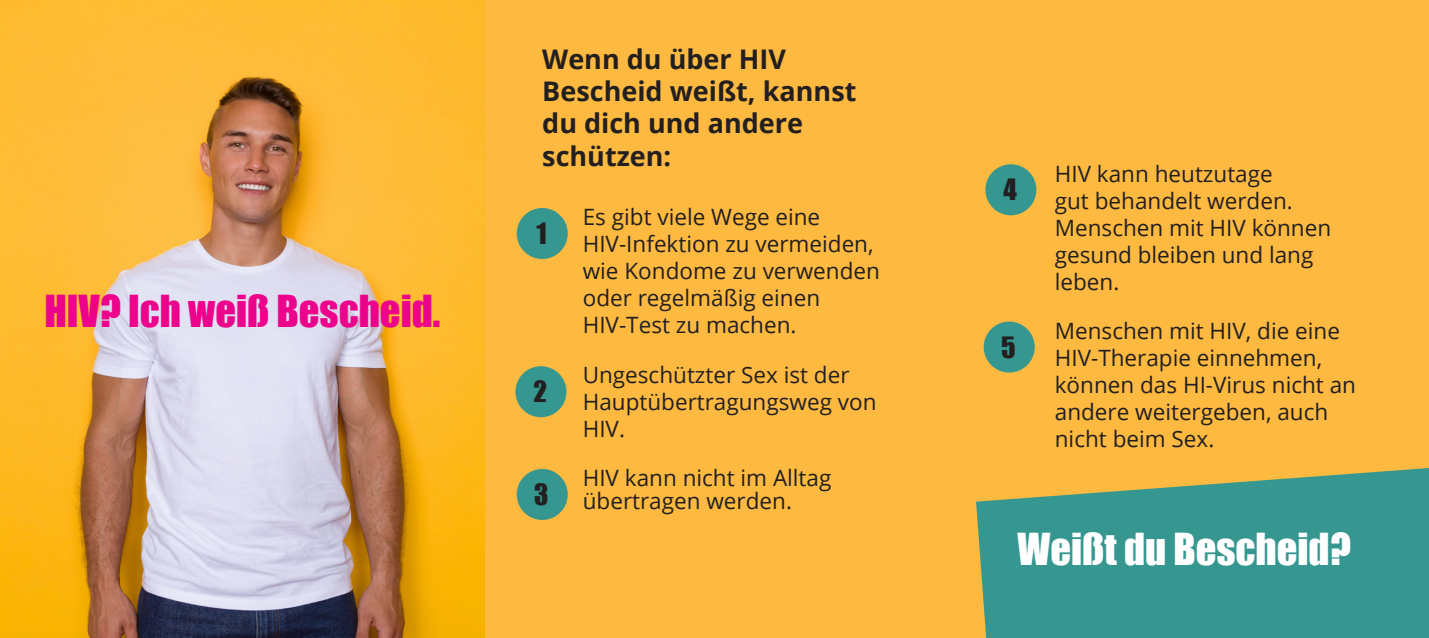
<style>
.page{position:relative;width:1429px;height:638px;background:#fff}
.page>*{position:absolute;margin:0;border:0;box-sizing:border-box;transform-origin:0 0}
.t1{font:40.5px "Impact";color:#ed028c}
.t2{font:40.5px "Impact";color:#fff}
.t3{font:700 27px/32.4px "Open Sans";color:#231f20}
.t4{font:27px "Impact";color:#231f20}
.t5{font:22.5px/27px "Open Sans";color:#231f20}
</style>
<div class="page">
<div style="left:478px;top:0;width:472px;height:638px;background:#fdb940"></div>
<div style="left:950px;top:0;width:479px;height:638px;background:#fdb940"></div>
<img style="left:0;top:0;width:484px;height:638px">
<svg style="left:976px;top:468px;width:453px;height:170px;fill:#369791"></svg>
<div style="left:517px;top:208px;width:51px;height:51px;background:#369791;border-radius:50%"></div>
<div style="left:515px;top:366px;width:51px;height:51px;background:#369791;border-radius:50%"></div>
<div style="left:517px;top:469px;width:51px;height:51px;background:#369791;border-radius:50%"></div>
<div style="left:985px;top:164px;width:51px;height:51px;background:#369791;border-radius:50%"></div>
<div style="left:983px;top:321px;width:52px;height:51px;background:#369791;border-radius:50%"></div>
<p class="t1" style="left:44px;top:279px;width:397px">HIV? Ich weiß Bescheid.</p>
<p class="t3" style="left:542px;top:42px;width:316px">Wenn du über HIV<br>Bescheid weißt, kannst du dich und andere schützen:</p>
<p class="t5" style="left:583px;top:203px;width:299px;text-indent:-40px">• Es gibt viele Wege eine<br>HIV-Infektion zu vermeiden, wie Kondome zu verwenden oder regelmäßig einen<br>HIV-Test zu machen.</p>
<p class="t5" style="left:583px;top:360px;width:295px;text-indent:-40px">• Ungeschützter Sex ist der<br>Hauptübertragungsweg von<br>HIV.</p>
<p class="t5" style="left:542px;top:466px;width:291px;line-height:22.5px;text-align:center">• HIV kann nicht im Alltag übertragen werden.</p>
<p class="t4" style="left:536px;top:213px;width:12px">1</p>
<p class="t4" style="left:533px;top:371px;width:15px">2</p>
<p class="t4" style="left:534px;top:473px;width:16px">3</p>
<p class="t5" style="left:1055px;top:159px;width:278px;text-indent:-40px">• HIV kann heutzutage<br>gut behandelt werden.<br>Menschen mit HIV können gesund bleiben und lang leben.</p>
<p class="t5" style="left:1055px;top:317px;width:303px;text-indent:-40px">• Menschen mit HIV, die eine<br>HIV-Therapie einnehmen, können das HI-Virus nicht an andere weitergeben, auch nicht beim Sex.</p>
<p class="t4" style="left:1003px;top:169px;width:15px">4</p>
<p class="t4" style="left:1001px;top:326px;width:16px">5</p>
<p class="t2" style="left:1017px;top:517px;width:335px">Weißt du Bescheid?</p>
</div>
